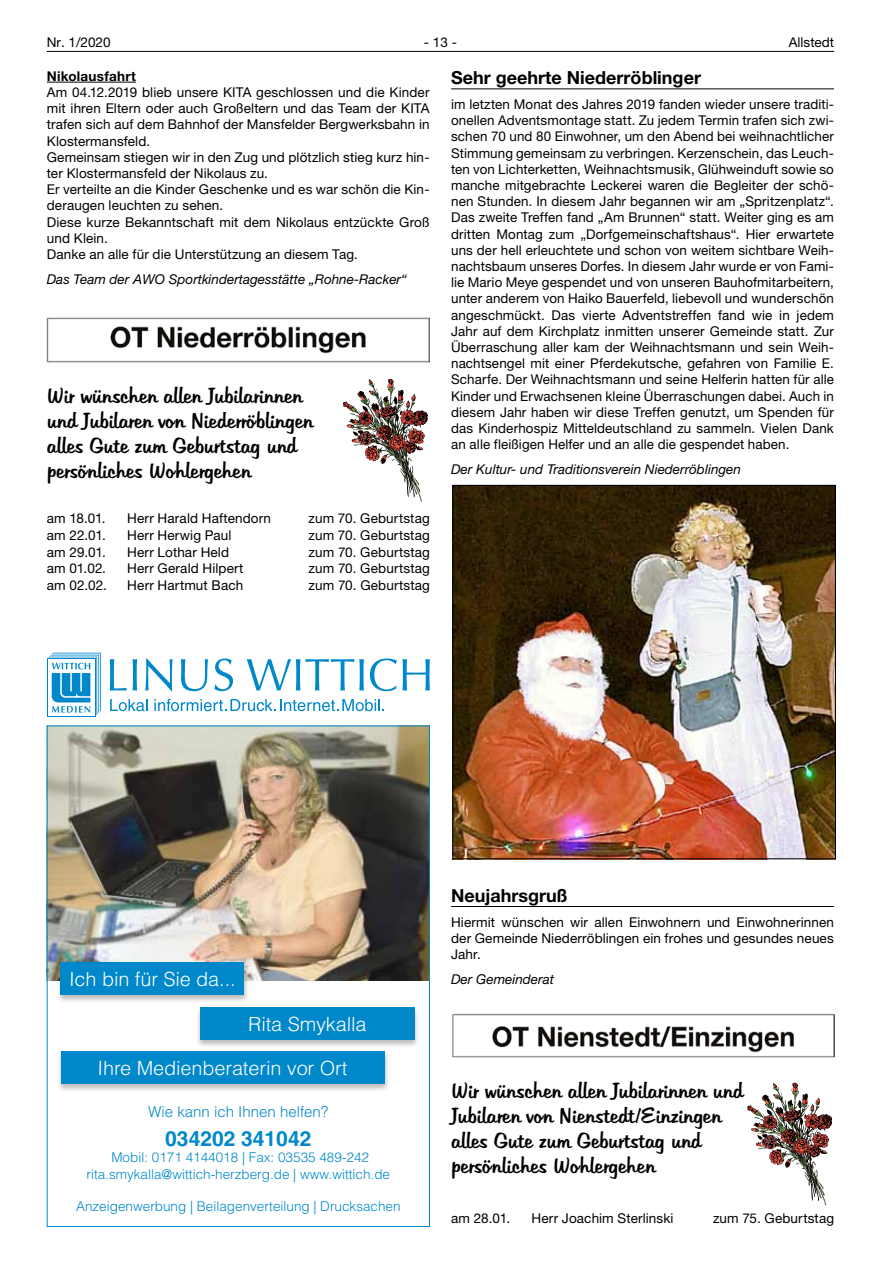
<style>
.page{position:relative;width:881px;height:1263px;background:#fff}
.page>*{position:absolute;margin:0;border:0;box-sizing:border-box;transform-origin:0 0}
.t1{font:21px/25.2px "Hudson";letter-spacing:-.01em;color:#000}
.t2{font:700 21px "Helvetica LT";color:#0088ca}
.t3{font:300 19.5px "Helvetica LT";color:#fff}
.t4{font:700 18px "Helvetica Neue LT";color:#000}
.t5{font:300 15px "Helvetica LT";color:#0088ca}
.t6{font:13.5px/16.2px "Helvetica Neue LT";letter-spacing:.01em;color:#000;text-align:justify}
.t7{font:300 13.5px/16.2px "Helvetica LT";color:#0088ca;text-align:center}
.t8{font:italic 13.5px "Helvetica Neue LT";color:#000}
.t9{font:700 13.5px "Helvetica Neue LT";letter-spacing:.02em;color:#000}
</style>
<div class="page">
<hr style="left:47px;top:51px;width:786px;height:1px;background:#000">
<hr style="left:451px;top:88px;width:382px;height:1px;background:#000">
<img style="left:454px;top:487px;width:379px;height:370px">
<div style="left:452px;top:485px;width:383px;height:374px;border:1px solid #000"></div>
<hr style="left:451px;top:906px;width:382px;height:1px;background:#000">
<img style="left:452px;top:1013px;width:381px;height:44px">
<hr style="left:47px;top:82px;width:89px;height:1px;background:#000">
<img style="left:47px;top:317px;width:382px;height:46px">
<img style="left:343px;top:379px;width:85px;height:123px">
<svg style="left:110px;top:659px;width:27px;height:31px"></svg>
<svg style="left:145px;top:658px;width:27px;height:33px"></svg>
<svg style="left:181px;top:659px;width:27px;height:32px"></svg>
<svg style="left:214px;top:658px;width:19px;height:33px"></svg>
<svg style="left:247px;top:659px;width:117px;height:31px"></svg>
<svg style="left:370px;top:658px;width:59px;height:33px"></svg>
<div style="left:47px;top:658px;width:48px;height:59px;background:#0088ca"></div>
<div style="left:48px;top:659px;width:46px;height:57px;background:#fff"></div>
<svg style="left:49px;top:653px;width:52px;height:62px"></svg>
<svg style="left:110px;top:699px;width:37px;height:12px"></svg>
<svg style="left:154px;top:699px;width:230px;height:12px"></svg>
<img style="left:49px;top:727px;width:378px;height:253px">
<div style="left:196px;top:1006px;width:224px;height:42px;background:#000;opacity:.26"></div>
<div style="left:200px;top:1007px;width:214px;height:32px;background:#0088ca"></div>
<div style="left:56px;top:962px;width:193px;height:42px;background:#000;opacity:.26"></div>
<div style="left:61px;top:962px;width:183px;height:33px;background:#0088ca"></div>
<div style="left:56px;top:1051px;width:333px;height:42px;background:#000;opacity:.26"></div>
<div style="left:61px;top:1051px;width:323px;height:33px;background:#0088ca"></div>
<img style="left:747px;top:1082px;width:85px;height:123px">
<p class="t6" style="left:47px;top:34px;width:65px">Nr. 1/2020</p>
<p class="t6" style="left:424px;top:34px;width:35px">- 13 -</p>
<p class="t6" style="left:788px;top:34px;width:47px">Allstedt</p>
<h3 class="t4" style="left:451px;top:67px;width:251px">Sehr geehrte Niederröblinger</h3>
<p class="t6" style="left:451px;top:96px;width:384px">im letzten Monat des Jahres 2019 fanden wieder unsere traditi&shy;onellen Adventsmontage statt. Zu jedem Termin trafen sich zwi&shy;schen 70 und 80 Einwohner, um den Abend bei weihnachtlicher Stimmung gemeinsam zu verbringen. Kerzenschein, das Leuch&shy;ten von Lichterketten, Weihnachtsmusik, Glühweinduft sowie so manche mitgebrachte Leckerei waren die Begleiter der schö&shy;nen Stunden. In diesem Jahr begannen wir am „Spritzenplatz“.<br>Das zweite Treffen fand „Am Brunnen“ statt. Weiter ging es am dritten Montag zum „Dorfgemeinschaftshaus“. Hier erwartete uns der hell erleuchtete und schon von weitem sichtbare Weih&shy;nachtsbaum unseres Dorfes. In diesem Jahr wurde er von Fami&shy;lie Mario Meye gespendet und von unseren Bauhofmitarbeitern, unter anderem von Haiko Bauerfeld, liebevoll und wunderschön angeschmückt. Das vierte Adventstreffen fand wie in jedem Jahr auf dem Kirchplatz inmitten unserer Gemeinde statt. Zur Überraschung aller kam der Weihnachtsmann und sein Weih&shy;nachtsengel mit einer Pferdekutsche, gefahren von Familie E.<br>Scharfe. Der Weihnachtsmann und seine Helferin hatten für alle Kinder und Erwachsenen kleine Überraschungen dabei. Auch in diesem Jahr haben wir diese Treffen genutzt, um Spenden für das Kinderhospiz Mitteldeutschland zu sammeln. Vielen Dank an alle fleißigen Helfer und an alle die gespendet haben.</p>
<p class="t8" style="left:451px;top:461px;width:291px">Der Kultur- und Traditionsverein Niederröblingen</p>
<p class="t9" style="left:47px;top:68px;width:91px">Nikolausfahrt</p>
<p class="t6" style="left:47px;top:84px;width:384px;text-align:left">Am 04.12.2019 blieb unsere KITA geschlossen und die Kinder mit ihren Eltern oder auch Großeltern und das Team der KITA trafen sich auf dem Bahnhof der Mansfelder Bergwerksbahn in Klostermansfeld.<br>Gemeinsam stiegen wir in den Zug und plötzlich stieg kurz hin&shy;ter Klostermansfeld der Nikolaus zu.<br>Er verteilte an die Kinder Geschenke und es war schön die Kin&shy;deraugen leuchten zu sehen.<br>Diese kurze Bekanntschaft mit dem Nikolaus entzückte Groß und Klein.<br>Danke an alle für die Unterstützung an diesem Tag.</p>
<p class="t8" style="left:47px;top:271px;width:361px">Das Team der AWO Sportkindertagesstätte „Rohne-Racker“</p>
<h1 class="t1" style="left:47px;top:383px;width:267px">Wir wünschen allen Jubilarinnen und Jubilaren von Niederröblingen alles Gute zum Geburtstag und persönliches Wohlergehen</h1>
<p class="t6" style="left:47px;top:510px;width:60px">am 18.01.</p>
<p class="t6" style="left:127px;top:510px;width:145px">Herr Harald Haftendorn</p>
<p class="t6" style="left:308px;top:510px;width:123px">zum 70. Geburtstag</p>
<p class="t6" style="left:47px;top:527px;width:61px">am 22.01.</p>
<p class="t6" style="left:127px;top:527px;width:106px">Herr Herwig Paul</p>
<p class="t6" style="left:308px;top:527px;width:123px">zum 70. Geburtstag</p>
<p class="t6" style="left:47px;top:544px;width:61px">am 29.01.</p>
<p class="t6" style="left:127px;top:544px;width:103px">Herr Lothar Held</p>
<p class="t6" style="left:308px;top:544px;width:123px">zum 70. Geburtstag</p>
<p class="t6" style="left:47px;top:560px;width:61px">am 01.02.</p>
<p class="t6" style="left:127px;top:560px;width:118px">Herr Gerald Hilpert</p>
<p class="t6" style="left:308px;top:560px;width:123px">zum 70. Geburtstag</p>
<p class="t6" style="left:47px;top:577px;width:62px">am 02.02.</p>
<p class="t6" style="left:127px;top:577px;width:117px">Herr Hartmut Bach</p>
<p class="t6" style="left:308px;top:577px;width:123px">zum 70. Geburtstag</p>
<h2 class="t3" style="left:69px;top:967px;width:168px">Ich bin für Sie da...</h2>
<h2 class="t3" style="left:248px;top:1012px;width:120px">Rita Smykalla</h2>
<h2 class="t3" style="left:98px;top:1056px;width:251px">Ihre Medienberaterin vor Ort</h2>
<p class="t5" style="left:148px;top:1102px;width:182px">Wie kann ich Ihnen helfen?</p>
<h1 class="t2" style="left:165px;top:1126px;width:147px">034202 341042</h1>
<p class="t7" style="left:86px;top:1149px;width:305px">Mobil: 0171 4144018 | Fax: 03535 489-242 rita.smykalla@wittich-herzberg.de | www.wittich.de</p>
<p class="t7" style="left:76px;top:1198px;width:326px">Anzeigenwerbung | Beilagenverteilung | Drucksachen</p>
<h3 class="t4" style="left:451px;top:884px;width:118px">Neujahrsgruß</h3>
<p class="t6" style="left:451px;top:913px;width:384px">Hiermit wünschen wir allen Einwohnern und Einwohnerinnen der Gemeinde Niederröblingen ein frohes und gesundes neues Jahr.</p>
<p class="t8" style="left:451px;top:971px;width:104px">Der Gemeinderat</p>
<h1 class="t1" style="left:451px;top:1078px;width:293px">Wir wünschen allen Jubilarinnen und<br>Jubilaren von Nienstedt/Einzingen alles Gute zum Geburtstag und persönliches Wohlergehen</h1>
<p class="t6" style="left:451px;top:1209px;width:61px">am 28.01.</p>
<p class="t6" style="left:531px;top:1209px;width:143px">Herr Joachim Sterlinski</p>
<p class="t6" style="left:712px;top:1209px;width:123px">zum 75. Geburtstag</p>
</div>
